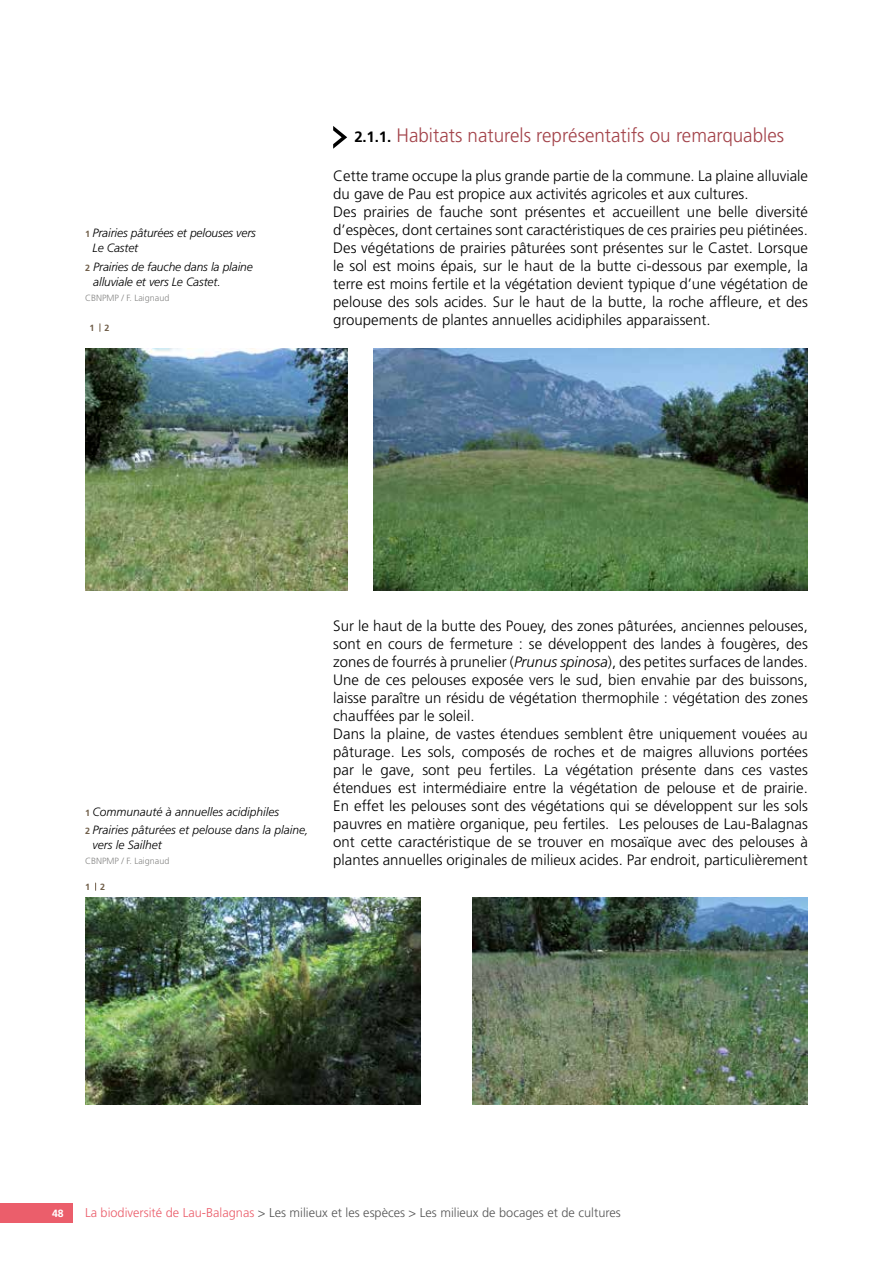
<style>
.page{position:relative;width:893px;height:1263px;background:#fff}
.page>*{position:absolute;margin:0;border:0;box-sizing:border-box;transform-origin:0 0}
.t1{font:300 19.5px "Frutiger";color:#a3434a;scale:.96 1}
.t2{font:300 15px/18px "Frutiger";color:#000}
.t3{font:300 12.75px "Frutiger";color:#565656}
.t4{font:italic 300 12px/18.6px "Frutiger";letter-spacing:-.01em;color:#000}
.t5{font:700 10.5px "Frutiger";color:#fff}
.t6{font:300 9px "Frutiger";color:#878786}
.t7{font:700 9px "Frutiger";color:#705e49}
.s1{font-weight:700;font-style:normal;font-size:9px;color:#705e49}
.s2{font-weight:700;font-size:15px;color:#000}
.s3{font-style:italic}
.s4{color:#eb5e6b}
</style>
<div class="page">
<svg style="left:333px;top:126px;width:14px;height:23px"></svg>
<img style="left:85px;top:898px;width:336px;height:206px">
<img style="left:85px;top:349px;width:262px;height:241px">
<img style="left:374px;top:349px;width:434px;height:241px">
<img style="left:472px;top:898px;width:336px;height:206px">
<div style="left:0;top:1203px;width:72px;height:19px;background:#eb5e6b"></div>
<p class="t4" style="left:93px;top:226px;width:165px;line-height:14.4px;text-indent:-8px"><span class="s1">1</span> Prairies pâturées et pelouses vers<br>Le Castet</p>
<p class="t4" style="left:93px;top:259px;width:161px;line-height:15px;text-indent:-8px"><span class="s1">2</span> Prairies de fauche dans la plaine alluviale et vers Le Castet.</p>
<p class="t6" style="left:85px;top:293px;width:86px">CBNPMP / F. Laignaud</p>
<p class="t7" style="left:89px;top:322px;width:22px">1 2</p>
<h1 class="t1" style="left:354px;top:124px;width:449px"><span class="s2">2.1.1.</span> Habitats naturels représentatifs ou remarquables</h1>
<p class="t2" style="left:333px;top:167px;width:476px">Cette trame occupe la plus grande partie de la commune. La plaine alluviale du gave de Pau est propice aux activités agricoles et aux cultures.<br>Des prairies de fauche sont présentes et accueillent une belle diversité d’espèces, dont certaines sont caractéristiques de ces prairies peu piétinées.<br>Des végétations de prairies pâturées sont présentes sur le Castet. Lorsque le sol est moins épais, sur le haut de la butte ci-dessous par exemple, la terre est moins fertile et la végétation devient typique d’une végétation de pelouse des sols acides. Sur le haut de la butte, la roche affleure, et des groupements de plantes annuelles acidiphiles apparaissent.</p>
<p class="t4" style="left:85px;top:802px;width:225px"><span class="s1">1</span> Communauté à annuelles acidiphiles<br><span class="s1">2</span> Prairies pâturées et pelouse dans la plaine,</p>
<p class="t4" style="left:93px;top:835px;width:71px">vers le Sailhet</p>
<p class="t6" style="left:85px;top:856px;width:86px">CBNPMP / F. Laignaud</p>
<p class="t7" style="left:85px;top:881px;width:22px">1 2</p>
<p class="t2" style="left:333px;top:617px;width:476px">Sur le haut de la butte des Pouey, des zones pâturées, anciennes pelouses, sont en cours de fermeture : se développent des landes à fougères, des zones de fourrés à prunelier (<span class="s3">Prunus spinosa</span>), des petites surfaces de landes.<br>Une de ces pelouses exposée vers le sud, bien envahie par des buissons, laisse paraître un résidu de végétation thermophile : végétation des zones chauffées par le soleil.<br>Dans la plaine, de vastes étendues semblent être uniquement vouées au pâturage. Les sols, composés de roches et de maigres alluvions portées par le gave, sont peu fertiles. La végétation présente dans ces vastes étendues est intermédiaire entre la végétation de pelouse et de prairie.<br>En effet les pelouses sont des végétations qui se développent sur les sols pauvres en matière organique, peu fertiles. Les pelouses de Lau-Balagnas ont cette caractéristique de se trouver en mosaïque avec des pelouses à plantes annuelles originales de milieux acides. Par endroit, particulièrement</p>
<p class="t5" style="left:52px;top:1207px;width:13px">48</p>
<p class="t3" style="left:85px;top:1206px;width:537px"><span class="s4">La biodiversité de Lau-Balagnas</span> &gt; Les milieux et les espèces &gt; Les milieux de bocages et de cultures</p>
</div>
